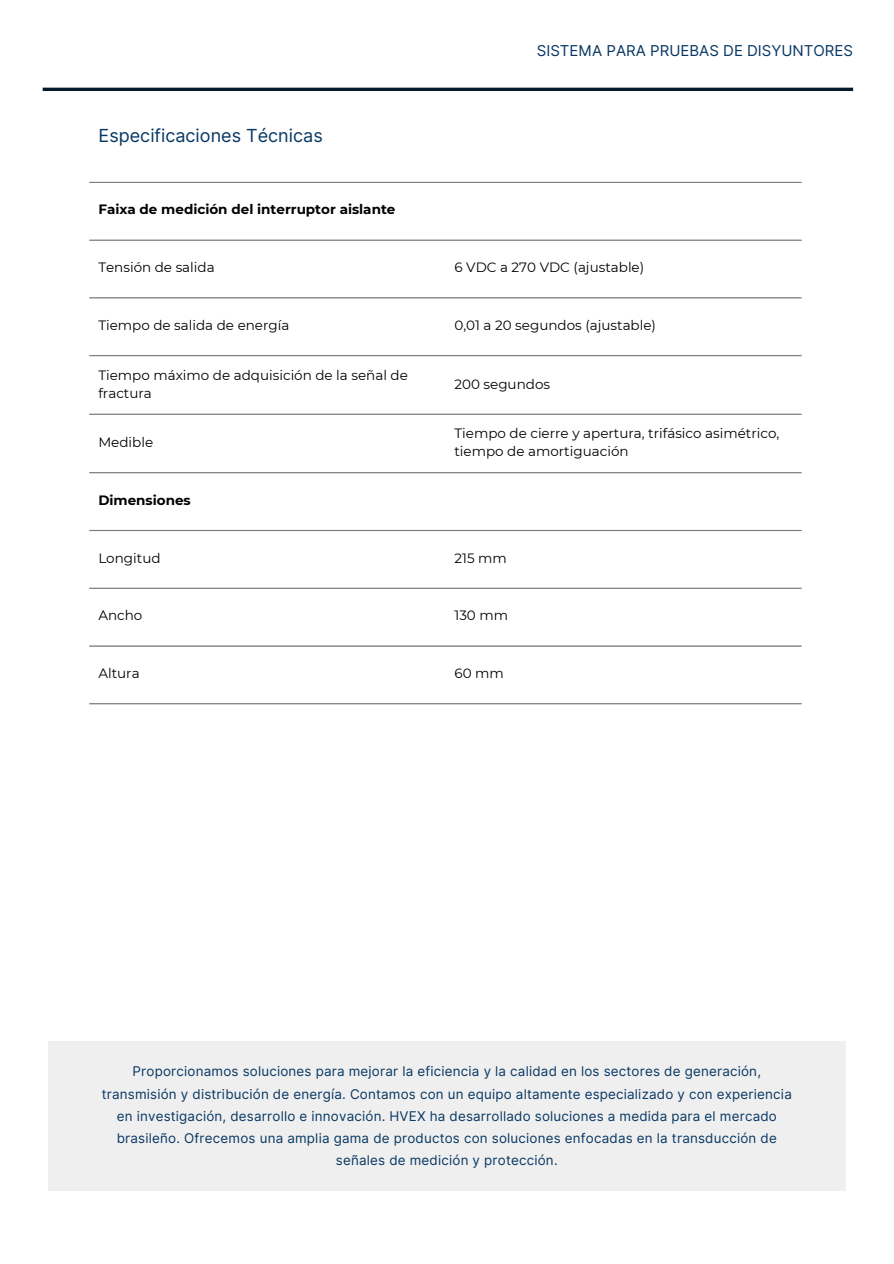
<style>
.page{position:relative;width:894px;height:1264px;background:#fff}
.page>*{position:absolute;margin:0;border:0;box-sizing:border-box;transform-origin:0 0}
.t1{font:18px "Inter";color:#073763}
.t2{font:15px "Inter";color:#073763}
.t3{font:13.5px/18px "Montserrat";color:#000}
.t4{font:700 13.5px "Montserrat";color:#000}
.t5{font:13.35px/22.4px "Inter";letter-spacing:.015em;color:#073763;text-align:center}
</style>
<div class="page">
<hr style="left:89px;top:182px;width:712px;height:1px;background:#787b7d">
<hr style="left:89px;top:239px;width:712px;height:2px;background:#787b7d">
<hr style="left:89px;top:297px;width:712px;height:1px;background:#787b7d">
<hr style="left:89px;top:355px;width:712px;height:1px;background:#787b7d">
<hr style="left:89px;top:413px;width:712px;height:2px;background:#787b7d">
<hr style="left:89px;top:472px;width:712px;height:1px;background:#787b7d">
<hr style="left:89px;top:530px;width:712px;height:1px;background:#787b7d">
<hr style="left:89px;top:587px;width:712px;height:2px;background:#787b7d">
<hr style="left:89px;top:645px;width:712px;height:1px;background:#787b7d">
<hr style="left:89px;top:703px;width:712px;height:1px;background:#787b7d">
<div style="left:48px;top:1041px;width:797px;height:150px;background:#efefef"></div>
<hr style="left:43px;top:88px;width:809px;height:3px;background:#031a2b">
<p class="t1" style="left:99px;top:125px;width:225px">Especificaciones Técnicas</p>
<h2 class="t4" style="left:98px;top:201px;width:298px">Faixa de medición del interruptor aislante</h2>
<p class="t2" style="left:536px;top:42px;width:317px">SISTEMA PARA PRUEBAS DE DISYUNTORES</p>
<p class="t3" style="left:98px;top:258px;width:118px">Tensión de salida</p>
<h1 class="t3" style="left:454px;top:258px;width:191px">6 VDC a 270 VDC (ajustable)</h1>
<p class="t3" style="left:98px;top:316px;width:192px">Tiempo de salida de energía</p>
<p class="t3" style="left:454px;top:316px;width:203px">0,01 a 20 segundos (ajustable)</p>
<p class="t3" style="left:98px;top:366px;width:311px">Tiempo máximo de adquisición de la señal de fractura</p>
<p class="t3" style="left:454px;top:375px;width:97px">200 segundos</p>
<p class="t3" style="left:98px;top:433px;width:56px">Medible</p>
<p class="t3" style="left:454px;top:424px;width:326px">Tiempo de cierre y apertura, trifásico asimétrico, tiempo de amortiguación</p>
<p class="t4" style="left:98px;top:491px;width:94px">Dimensiones</p>
<p class="t3" style="left:98px;top:548px;width:64px">Longitud</p>
<p class="t3" style="left:454px;top:548px;width:54px">215 mm</p>
<p class="t3" style="left:98px;top:606px;width:46px">Ancho</p>
<p class="t3" style="left:454px;top:606px;width:55px">130 mm</p>
<p class="t3" style="left:98px;top:664px;width:43px">Altura</p>
<p class="t3" style="left:454px;top:664px;width:51px">60 mm</p>
<p class="t5" style="left:102px;top:1060px;width:691px">Proporcionamos soluciones para mejorar la eficiencia y la calidad en los sectores de generación, transmisión y distribución de energía. Contamos con un equipo altamente especializado y con experiencia en investigación, desarrollo e innovación. HVEX ha desarrollado soluciones a medida para el mercado brasileño. Ofrecemos una amplia gama de productos con soluciones enfocadas en la transducción de señales de medición y protección.</p>
</div>
